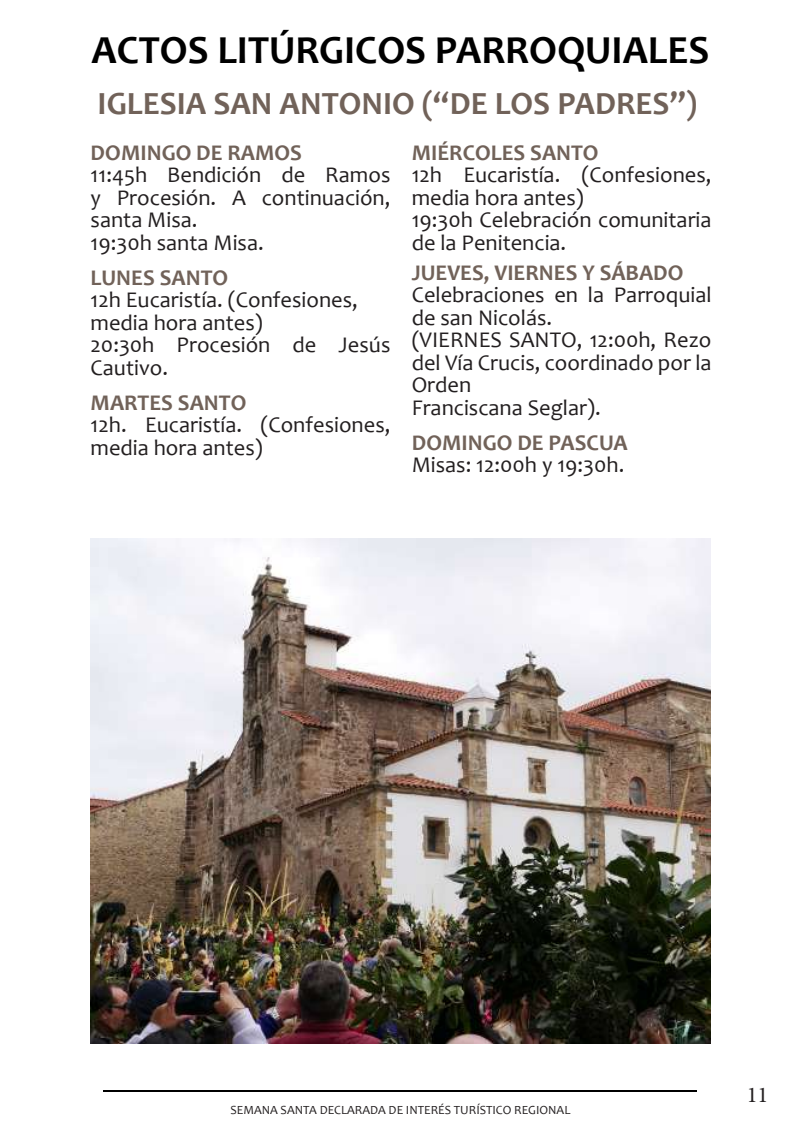
<style>
.page{position:relative;width:801px;height:1134px;background:#fff}
.page>*{position:absolute;margin:0;border:0;box-sizing:border-box;transform-origin:0 0}
.t1{font:700 40px "Candara";color:#000}
.t2{font:700 32.5px "Candara";color:#716259}
.t3{font:22.5px/22.5px "Candara";color:#231f20}
.t4{font:700 22.5px "Candara";color:#716259}
.t5{font:22.5px "Minion Pro";color:#231f20}
.t6{font:12.5px "Candara";color:#231f20}
</style>
<div class="page">
<hr style="left:103px;top:1090px;width:594px;height:1px;background:#000">
<img style="left:90px;top:539px;width:621px;height:505px">
<h1 class="t1" style="left:92px;top:25px;width:619px">ACTOS LITÚRGICOS PARROQUIALES</h1>
<h2 class="t2" style="left:98px;top:83px;width:601px">IGLESIA SAN ANTONIO (“DE LOS PADRES”)</h2>
<p class="t4" style="left:91px;top:138px;width:213px">DOMINGO DE RAMOS</p>
<p class="t3" style="left:91px;top:164px;width:301px">11:45h Bendición de Ramos y Procesión. A continuación, santa Misa.<br>19:30h santa Misa.</p>
<p class="t4" style="left:91px;top:263px;width:139px">LUNES SANTO</p>
<p class="t3" style="left:91px;top:289px;width:301px">12h Eucaristía. (Confesiones, media hora antes)<br>20:30h Procesión de Jesús<br>Cautivo.</p>
<p class="t4" style="left:91px;top:388px;width:157px">MARTES SANTO</p>
<p class="t3" style="left:91px;top:414px;width:301px">12h. Eucaristía. (Confesiones, media hora antes)</p>
<p class="t4" style="left:412px;top:138px;width:188px">MIÉRCOLES SANTO</p>
<p class="t3" style="left:412px;top:164px;width:301px">12h Eucaristía. (Confesiones, media hora antes)<br>19:30h Celebración comunitaria de la Penitencia.</p>
<p class="t4" style="left:412px;top:258px;width:273px">JUEVES, VIERNES Y SÁBADO</p>
<p class="t3" style="left:412px;top:284px;width:301px">Celebraciones en la Parroquial de san Nicolás.<br>(VIERNES SANTO, 12:00h, Rezo del Vía Crucis, coordinado por la<br>Orden<br>Franciscana Seglar).</p>
<p class="t4" style="left:412px;top:428px;width:218px">DOMINGO DE PASCUA</p>
<p class="t3" style="left:412px;top:454px;width:214px">Misas: 12:00h y 19:30h.</p>
<p class="t6" style="left:230px;top:1102px;width:341px">SEMANA SANTA DECLARADA DE INTERÉS TURÍSTICO REGIONAL</p>
<p class="t5" style="left:746px;top:1080px;width:23px">11</p>
</div>
